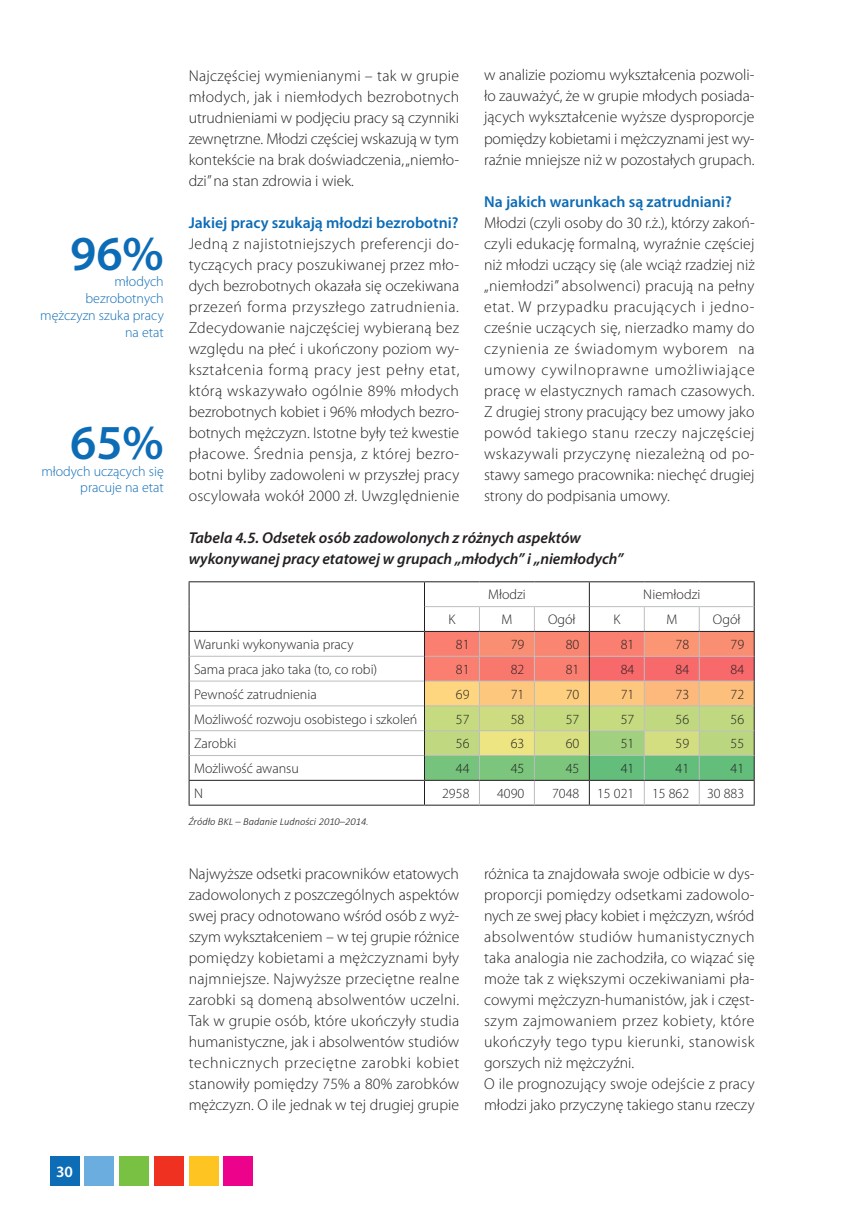
<style>
.page{position:relative;width:849px;height:1226px;background:#fff}
.page>*{position:absolute;margin:0;border:0;box-sizing:border-box;transform-origin:0 0}
.t1{font:600 49px "Myriad Pro";color:#0d6cb6}
.t2{font:300 15.75px/21px "Myriad Pro";letter-spacing:.005em;color:#231f20;text-align:justify}
.t3{font:italic 600 15.75px/21px "Myriad Pro";color:#231f20}
.t4{font:600 15.75px "Myriad Pro";color:#0d6cb6}
.t5{font:600 15.75px "Myriad Pro";color:#fff}
.t6{font:300 14px "Myriad Pro";color:#231f20}
.t7{font:300 14px/16.8px "Myriad Pro";color:#0d6cb6;text-align:right}
.t8{font:italic 300 10.5px "Calibri";color:#231f20}
.s1{font-family:"Myriad Pro"}
</style>
<div class="page">
<div style="left:50px;top:1156px;width:29px;height:30px;background:#0d6cb6"></div>
<div style="left:84px;top:1156px;width:30px;height:30px;background:#6caddf"></div>
<div style="left:119px;top:1156px;width:30px;height:30px;background:#79c142"></div>
<div style="left:154px;top:1156px;width:30px;height:30px;background:#ef3122"></div>
<div style="left:189px;top:1156px;width:29px;height:30px;background:#fec422"></div>
<div style="left:223px;top:1156px;width:30px;height:30px;background:#ed028c"></div>
<hr style="left:189px;top:581px;width:235px;height:1px;background:#231f20">
<hr style="left:424px;top:581px;width:55px;height:1px;background:#231f20">
<hr style="left:479px;top:581px;width:55px;height:1px;background:#231f20">
<hr style="left:534px;top:581px;width:55px;height:1px;background:#231f20">
<hr style="left:589px;top:581px;width:55px;height:1px;background:#231f20">
<hr style="left:644px;top:581px;width:55px;height:1px;background:#231f20">
<hr style="left:699px;top:581px;width:55px;height:1px;background:#231f20">
<svg style="left:189px;top:582px;width:1px;height:222px"></svg>
<hr style="left:189px;top:804px;width:235px;height:1px;background:#231f20">
<hr style="left:424px;top:804px;width:55px;height:1px;background:#231f20">
<hr style="left:479px;top:804px;width:55px;height:1px;background:#231f20">
<hr style="left:534px;top:804px;width:55px;height:1px;background:#231f20">
<hr style="left:589px;top:804px;width:55px;height:1px;background:#231f20">
<hr style="left:644px;top:804px;width:55px;height:1px;background:#231f20">
<hr style="left:699px;top:804px;width:55px;height:1px;background:#231f20">
<hr style="left:189px;top:655px;width:235px;height:1px;background:#bcbdc0">
<hr style="left:189px;top:680px;width:235px;height:1px;background:#bcbdc0">
<hr style="left:189px;top:705px;width:235px;height:1px;background:#bcbdc0">
<hr style="left:189px;top:730px;width:235px;height:1px;background:#bcbdc0">
<hr style="left:189px;top:755px;width:235px;height:1px;background:#bcbdc0">
<svg style="left:424px;top:582px;width:330px;height:222px"></svg>
<hr style="left:189px;top:631px;width:235px;height:1px;background:#231f20">
<hr style="left:424px;top:631px;width:55px;height:1px;background:#231f20">
<hr style="left:479px;top:631px;width:55px;height:1px;background:#231f20">
<hr style="left:534px;top:631px;width:55px;height:1px;background:#231f20">
<hr style="left:589px;top:631px;width:55px;height:1px;background:#231f20">
<hr style="left:644px;top:631px;width:55px;height:1px;background:#231f20">
<hr style="left:699px;top:631px;width:55px;height:1px;background:#231f20">
<hr style="left:189px;top:779px;width:235px;height:1px;background:#231f20">
<hr style="left:424px;top:779px;width:55px;height:1px;background:#231f20">
<hr style="left:479px;top:779px;width:55px;height:1px;background:#231f20">
<hr style="left:534px;top:779px;width:55px;height:1px;background:#231f20">
<hr style="left:589px;top:779px;width:55px;height:1px;background:#231f20">
<hr style="left:644px;top:779px;width:55px;height:1px;background:#231f20">
<hr style="left:699px;top:779px;width:55px;height:1px;background:#231f20">
<h1 class="t1" style="left:70px;top:222px;width:95px">96%</h1>
<p class="t7" style="left:40px;top:273px;width:125px">młodych bezrobotnych mężczyzn szuka pracy na etat</p>
<h1 class="t1" style="left:70px;top:411px;width:95px">65%</h1>
<p class="t7" style="left:80px;top:479px;width:85px">pracuje na etat</p>
<p class="t7" style="left:41px;top:462px;width:124px">młodych uczących się</p>
<p class="t5" style="left:56px;top:1161px;width:18px">30</p>
<p class="t2" style="left:484px;top:65px;width:272px">w analizie poziomu wykształcenia pozwoli&shy;ło zauważyć, że w grupie młodych posiada&shy;jących wykształcenie wyższe dysproporcje pomiędzy kobietami i mężczyznami jest wy&shy;raźnie mniejsze niż w pozostałych grupach.</p>
<p class="t4" style="left:484px;top:191px;width:249px">Na jakich warunkach są zatrudniani?</p>
<p class="t2" style="left:484px;top:212px;width:272px">Młodzi (czyli osoby do 30 r.ż.), którzy zakoń&shy;czyli edukację formalną, wyraźnie częściej niż młodzi uczący się (ale wciąż rzadziej niż „niemłodzi” absolwenci) pracują na pełny etat. W przypadku pracujących i jedno&shy;cześnie uczących się, nierzadko mamy do czynienia ze świadomym wyborem na umowy cywilnoprawne umożliwiające pracę w elastycznych ramach czasowych.<br>Z drugiej strony pracujący bez umowy jako powód takiego stanu rzeczy najczęściej wskazywali przyczynę niezależną od po&shy;stawy samego pracownika: niechęć drugiej strony do podpisania umowy.</p>
<p class="t3" style="left:189px;top:526px;width:436px">Tabela 4.5. Odsetek osób zadowolonych z różnych aspektów wykonywanej pracy etatowej w grupach „młodych” i „niemłodych”</p>
<p class="t6" style="left:488px;top:587px;width:39px">Młodzi</p>
<p class="t6" style="left:643px;top:587px;width:58px">Niemłodzi</p>
<p class="t6" style="left:448px;top:612px;width:8px">K</p>
<p class="t6" style="left:501px;top:612px;width:12px">M</p>
<p class="t6" style="left:548px;top:612px;width:29px">Ogół</p>
<p class="t6" style="left:613px;top:612px;width:8px">K</p>
<p class="t6" style="left:666px;top:612px;width:12px">M</p>
<p class="t6" style="left:712px;top:612px;width:29px">Ogół</p>
<p class="t6" style="left:194px;top:636px;width:161px">Warunki wykonywania pracy</p>
<p class="t6" style="left:455px;top:636px;width:15px">81</p>
<p class="t6" style="left:510px;top:636px;width:15px">79</p>
<p class="t6" style="left:565px;top:636px;width:15px">80</p>
<p class="t6" style="left:620px;top:636px;width:15px">81</p>
<p class="t6" style="left:675px;top:636px;width:15px">78</p>
<p class="t6" style="left:730px;top:636px;width:15px">79</p>
<p class="t6" style="left:194px;top:661px;width:185px">Sama praca jako taka (to, co robi)</p>
<p class="t6" style="left:455px;top:661px;width:15px">81</p>
<p class="t6" style="left:510px;top:661px;width:15px">82</p>
<p class="t6" style="left:565px;top:661px;width:15px">81</p>
<p class="t6" style="left:620px;top:661px;width:15px">84</p>
<p class="t6" style="left:675px;top:661px;width:15px">84</p>
<p class="t6" style="left:730px;top:661px;width:15px">84</p>
<p class="t6" style="left:194px;top:686px;width:124px">Pewność zatrudnienia</p>
<p class="t6" style="left:455px;top:686px;width:15px">69</p>
<p class="t6" style="left:510px;top:686px;width:15px">71</p>
<p class="t6" style="left:565px;top:686px;width:15px">70</p>
<p class="t6" style="left:620px;top:686px;width:15px">71</p>
<p class="t6" style="left:675px;top:686px;width:15px">73</p>
<p class="t6" style="left:730px;top:686px;width:15px">72</p>
<p class="t6" style="left:194px;top:711px;width:225px">Możliwość rozwoju osobistego i szkoleń</p>
<p class="t6" style="left:455px;top:711px;width:15px">57</p>
<p class="t6" style="left:510px;top:711px;width:15px">58</p>
<p class="t6" style="left:565px;top:711px;width:15px">57</p>
<p class="t6" style="left:620px;top:711px;width:15px">57</p>
<p class="t6" style="left:675px;top:711px;width:15px">56</p>
<p class="t6" style="left:730px;top:711px;width:15px">56</p>
<p class="t6" style="left:194px;top:736px;width:44px">Zarobki</p>
<p class="t6" style="left:455px;top:736px;width:15px">56</p>
<p class="t6" style="left:510px;top:736px;width:15px">63</p>
<p class="t6" style="left:565px;top:736px;width:15px">60</p>
<p class="t6" style="left:620px;top:736px;width:15px">51</p>
<p class="t6" style="left:675px;top:736px;width:15px">59</p>
<p class="t6" style="left:730px;top:736px;width:15px">55</p>
<p class="t6" style="left:194px;top:760px;width:106px">Możliwość awansu</p>
<p class="t6" style="left:455px;top:760px;width:15px">44</p>
<p class="t6" style="left:510px;top:760px;width:15px">45</p>
<p class="t6" style="left:565px;top:760px;width:15px">45</p>
<p class="t6" style="left:620px;top:760px;width:15px">41</p>
<p class="t6" style="left:675px;top:760px;width:15px">41</p>
<p class="t6" style="left:730px;top:760px;width:15px">41</p>
<p class="t6" style="left:194px;top:785px;width:10px">N</p>
<p class="t6" style="left:442px;top:785px;width:29px">2958</p>
<p class="t6" style="left:497px;top:785px;width:29px">4090</p>
<p class="t6" style="left:552px;top:785px;width:29px">7048</p>
<p class="t6" style="left:597px;top:785px;width:39px">15 021</p>
<p class="t6" style="left:652px;top:785px;width:39px">15 862</p>
<p class="t6" style="left:706px;top:785px;width:39px">30 883</p>
<p class="t8" style="left:189px;top:814px;width:181px">Źródło BKL – Badanie Ludności 2010–2014<span class="s1">.</span></p>
<p class="t2" style="left:189px;top:65px;width:272px">Najczęściej wymienianymi – tak w grupie młodych, jak i niemłodych bezrobotnych utrudnieniami w podjęciu pracy są czynniki zewnętrzne. Młodzi częściej wskazują w tym kontekście na brak doświadczenia, „niemło&shy;dzi” na stan zdrowia i wiek.</p>
<p class="t4" style="left:189px;top:212px;width:271px">Jakiej pracy szukają młodzi bezrobotni?</p>
<p class="t2" style="left:189px;top:233px;width:272px">Jedną z najistotniejszych preferencji do&shy;tyczących pracy poszukiwanej przez mło&shy;dych bezrobotnych okazała się oczekiwana przezeń forma przyszłego zatrudnienia.<br>Zdecydowanie najczęściej wybieraną bez względu na płeć i ukończony poziom wy&shy;kształcenia formą pracy jest pełny etat, którą wskazywało ogólnie 89% młodych bezrobotnych kobiet i 96% młodych bezro&shy;botnych mężczyzn. Istotne były też kwestie płacowe. Średnia pensja, z której bezro&shy;botni byliby zadowoleni w przyszłej pracy oscylowała wokół 2000 zł. Uwzględnienie</p>
<p class="t2" style="left:189px;top:863px;width:272px">Najwyższe odsetki pracowników etatowych zadowolonych z poszczególnych aspektów swej pracy odnotowano wśród osób z wyż&shy;szym wykształceniem – w tej grupie różnice pomiędzy kobietami a mężczyznami były najmniejsze. Najwyższe przeciętne realne zarobki są domeną absolwentów uczelni.<br>Tak w grupie osób, które ukończyły studia humanistyczne, jak i absolwentów studiów technicznych przeciętne zarobki kobiet stanowiły pomiędzy 75% a 80% zarobków mężczyzn. O ile jednak w tej drugiej grupie</p>
<p class="t2" style="left:484px;top:863px;width:272px;text-align:left">różnica ta znajdowała swoje odbicie w dys&shy;proporcji pomiędzy odsetkami zadowolo&shy;nych ze swej płacy kobiet i mężczyzn, wśród absolwentów studiów humanistycznych taka analogia nie zachodziła, co wiązać się może tak z większymi oczekiwaniami pła&shy;cowymi mężczyzn-humanistów, jak i częst&shy;szym zajmowaniem przez kobiety, które ukończyły tego typu kierunki, stanowisk gorszych niż mężczyźni.<br>O ile prognozujący swoje odejście z pracy młodzi jako przyczynę takiego stanu rzeczy</p>
</div>
